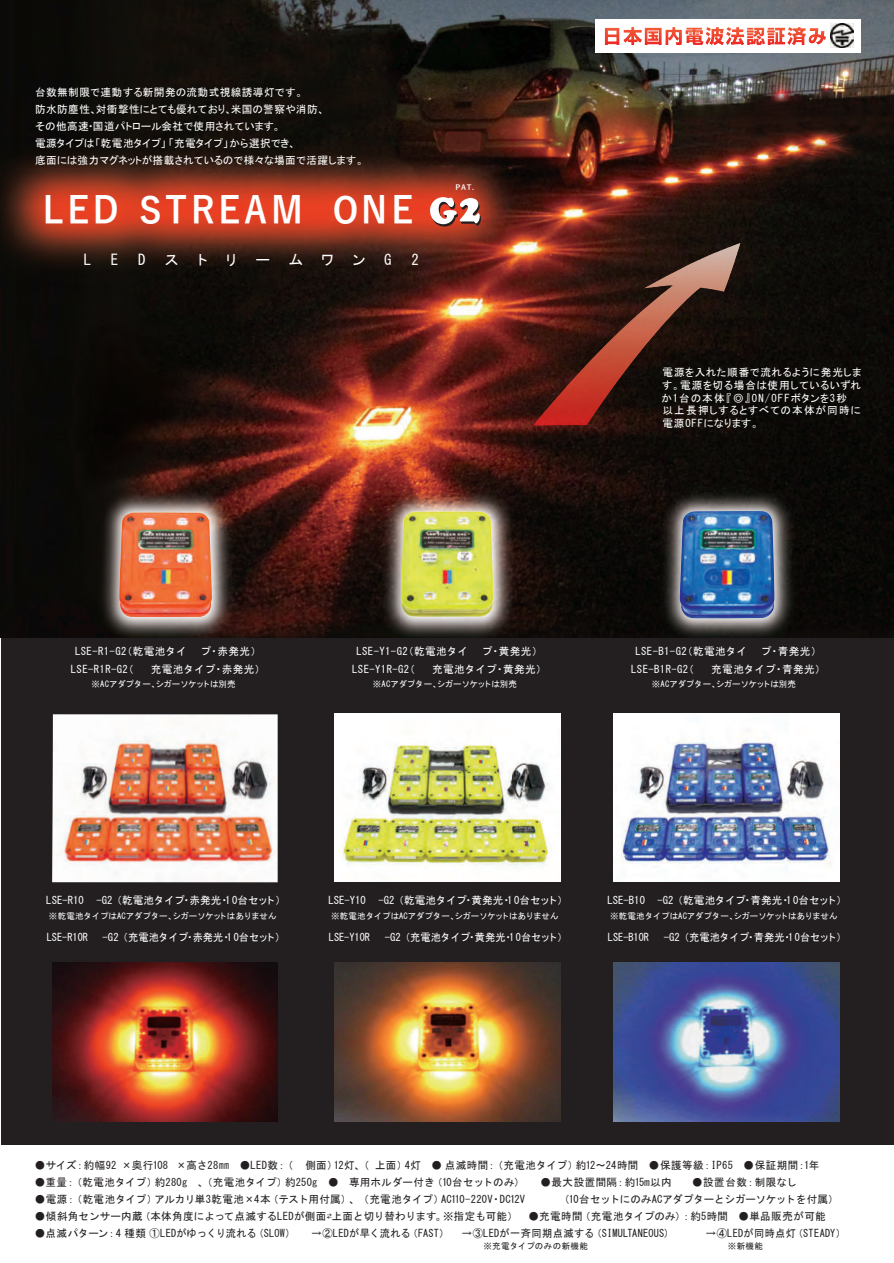
<style>
.page{position:relative;width:894px;height:1263px;background:#fff}
.page>*{position:absolute;margin:0;border:0;box-sizing:border-box;transform-origin:0 0}
.t1{font:700 37.05px "Yu Gothic";letter-spacing:.115em;color:#fff;scale:.9 1}
.t2{font:500 14.7px "Ryumin Pro";letter-spacing:1.135em;color:#fff}
.t3{font:10.65px "Shin Go Pro";letter-spacing:.025em;color:#231f20}
.t4{font:700 10.65px "Shin Go Pro De";letter-spacing:.005em;color:#fff}
.t5{font:500 10.65px/17px "Ryumin Pro";letter-spacing:-.005em;color:#fff}
.t6{font:500 10.65px/12.8px "Gothic BBB Pro";letter-spacing:.03em;color:#fff}
.t7{font:700 10.65px "Shin Go Pro De";letter-spacing:.04em;color:#fff}
.t8{font:10.65px "Shin Go Pro";letter-spacing:.025em;color:#231f20;scale:.96 1}
.t9{font:10.65px "Shin Go Pro";color:#231f20}
.t10{font:700 10.65px "Shin Go Pro De";letter-spacing:.005em;color:#fff;scale:.96 1}
.t11{font:8.55px "Shin Go Pro";letter-spacing:-.02em;color:#fff}
.t12{font:8.55px "Shin Go Pro";letter-spacing:.05em;color:#231f20}
.t13{font:700 7.2px "Yu Gothic";color:#fff}
.s1{font-family:"Shin Go Pro De";font-weight:700}
</style>
<div class="page">
<div style="left:1px;top:0;width:892px;height:1145px;background:#231f20"></div>
<img style="left:1px;top:0;width:892px;height:638px">
<img style="left:613px;top:714px;width:225px;height:168px">
<img style="left:119px;top:512px;width:93px;height:105px">
<img style="left:401px;top:511px;width:92px;height:106px">
<img style="left:679px;top:511px;width:95px;height:107px">
<img style="left:52px;top:714px;width:225px;height:168px">
<img style="left:52px;top:962px;width:225px;height:160px">
<img style="left:334px;top:962px;width:225px;height:160px">
<svg style="left:430px;top:197px;width:51px;height:29px"></svg>
<img style="left:613px;top:962px;width:225px;height:160px">
<img style="left:334px;top:714px;width:225px;height:168px">
<svg style="left:532px;top:243px;width:208px;height:183px;background:#4b231b"></svg>
<div style="left:595px;top:19px;width:265px;height:34px;background:#fff"></div>
<svg style="left:604px;top:27px;width:221px;height:18px"></svg>
<img style="left:830px;top:24px;width:23px;height:23px">
<p class="t5" style="left:35px;top:84px;width:334px">台数無制限で連動する新開発の流動式視線誘導灯です。<br>防水防塵性、対衝撃性にとても優れており、米国の警察や消防、<br>その他高速・国道パトロール会社で使用されています。<br>電源タイプは「乾電池タイプ」「充電タイプ」から選択でき、<br>底面には強力マグネットが搭載されているので様々な場面で活躍します。</p>
<h1 class="t1" style="left:43px;top:189px;width:413px">LED STREAM ONE</h1>
<h2 class="t2" style="left:84px;top:252px;width:9px">L</h2>
<h2 class="t2" style="left:111px;top:252px;width:9px">E</h2>
<h2 class="t2" style="left:138px;top:252px;width:9px">D</h2>
<h2 class="t2" style="left:164px;top:252px;width:229px">ストリームワンG</h2>
<h2 class="t2" style="left:411px;top:252px;width:9px">2</h2>
<p class="t13" style="left:455px;top:184px;width:20px">PAT.</p>
<p class="t6" style="left:661px;top:366px;width:202px">電源を入れた順番で流れるように発光します。電源を切る場合は使用しているいずれか1台の本体『◎』ON/OFFボタンを3秒<br>以上長押しするとすべての本体が同時に電源OFFになります。</p>
<p class="t7" style="left:75px;top:646px;width:113px">LSE-R1-G2（乾電池タイ</p>
<p class="t4" style="left:200px;top:646px;width:62px">プ・赤発光）</p>
<p class="t7" style="left:356px;top:646px;width:113px">LSE-Y1-G2（乾電池タイ</p>
<p class="t4" style="left:481px;top:646px;width:62px">プ・黄発光）</p>
<p class="t7" style="left:635px;top:646px;width:113px">LSE-B1-G2（乾電池タイ</p>
<p class="t4" style="left:760px;top:646px;width:62px">プ・青発光）</p>
<p class="t4" style="left:71px;top:664px;width:64px">LSE-R1R-G2（</p>
<p class="t7" style="left:151px;top:664px;width:116px">充電池タイプ・赤発光）</p>
<p class="t4" style="left:352px;top:664px;width:64px">LSE-Y1R-G2（</p>
<p class="t7" style="left:432px;top:664px;width:116px">充電池タイプ・黄発光）</p>
<p class="t4" style="left:631px;top:664px;width:64px">LSE-B1R-G2（</p>
<p class="t7" style="left:710px;top:664px;width:116px">充電池タイプ・青発光）</p>
<p class="t11" style="left:91px;top:680px;width:146px">※ACアダプター、シガーソケットは別売</p>
<p class="t11" style="left:372px;top:680px;width:146px">※ACアダプター、シガーソケットは別売</p>
<p class="t11" style="left:651px;top:680px;width:146px">※ACアダプター、シガーソケットは別売</p>
<p class="t4" style="left:46px;top:895px;width:241px">LSE-R10 -G2（乾電池タイプ・赤発光・1 0台セット）</p>
<p class="t4" style="left:328px;top:895px;width:241px">LSE-Y10 -G2（乾電池タイプ・黄発光・1 0台セット）</p>
<p class="t4" style="left:607px;top:895px;width:241px">LSE-B10 -G2（乾電池タイプ・青発光・1 0台セット）</p>
<p class="t10" style="left:47px;top:932px;width:44px">LSE-R10R</p>
<p class="t4" style="left:102px;top:932px;width:184px">-G2（充電池タイプ・赤発光・1 0台セット）</p>
<p class="t10" style="left:329px;top:932px;width:44px">LSE-Y10R</p>
<p class="t4" style="left:384px;top:932px;width:184px">-G2（充電池タイプ・黄発光・1 0台セット）</p>
<p class="t10" style="left:607px;top:932px;width:44px">LSE-B10R</p>
<p class="t4" style="left:663px;top:932px;width:184px">-G2（充電池タイプ・青発光・1 0台セット）</p>
<p class="t11" style="left:49px;top:911px;width:229px">※乾電池タイプはACアダプター、シガーソケットはありません</p>
<p class="t11" style="left:331px;top:911px;width:229px">※乾電池タイプはACアダプター、シガーソケットはありません</p>
<p class="t11" style="left:609px;top:911px;width:229px">※乾電池タイプはACアダプター、シガーソケットはありません</p>
<p class="t3" style="left:35px;top:1159px;width:806px">●サイズ：約幅92 ×奥行108 ×高さ28㎜　●LED数：（ 側面）12灯、（上面）4灯　● 点滅時間：<span class="s1">（充電池タイプ）</span>約12～24時間　●保護等級：IP65　●保証期間：1年　　</p>
<p class="t3" style="left:35px;top:1176px;width:763px">●重量：<span class="s1">（乾電池タイプ）</span>約280g 、<span class="s1">（充電池タイプ）</span>約250g　● 専用ホルダー付き（10台セットのみ）　 ●最大設置間隔：約15m以内 　●設置台数：制限なし</p>
<p class="t3" style="left:35px;top:1193px;width:491px">●電源：<span class="s1">（乾電池タイプ）</span>アルカリ単3乾電池×4本（テスト用付属）、<span class="s1">（充電池タイプ）</span>AC110-220V・DC12V</p>
<p class="t9" style="left:558px;top:1193px;width:302px">（10台セットにのみACアダプターとシガーソケットを付属） 　</p>
<p class="t3" style="left:35px;top:1210px;width:792px">●傾斜角センサー内蔵（本体角度によって点滅するLEDが側面⇄上面と切り替わります。※指定も可能）　●充電時間（充電池タイプのみ）：約5時間　●単品販売が可能</p>
<p class="t3" style="left:35px;top:1227px;width:262px">●点滅パターン：4 種類 ①LEDがゆっくり流れる（SLOW）</p>
<p class="t8" style="left:311px;top:1227px;width:379px">→②LEDが早く流れる（FAST） →③LEDが一斉同期点滅する（SIMULTANEOUS）</p>
<p class="t8" style="left:705px;top:1227px;width:147px">→④LEDが同時点灯（STEADY）</p>
<p class="t12" style="left:727px;top:1242px;width:37px">※新機能</p>
<p class="t12" style="left:483px;top:1242px;width:106px">※充電タイプのみの新機能</p>
</div>
